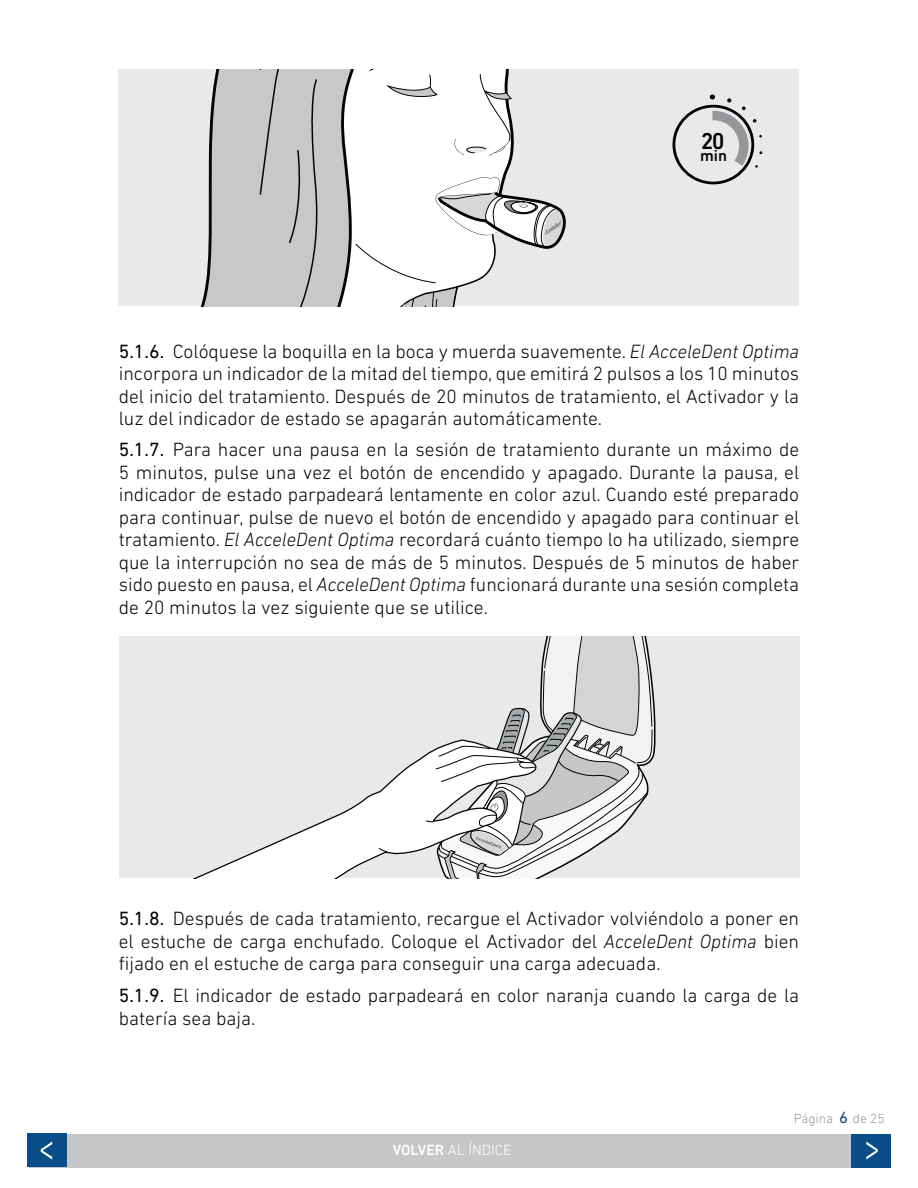
<style>
.page{position:relative;width:918px;height:1188px;background:#fff}
.page>*{position:absolute;margin:0;border:0;box-sizing:border-box;transform-origin:0 0}
.t1{font:500 23.4px "DIN Next LT Pro";color:#040503}
.t2{font:300 19.5px/22.5px "DIN Next LT Pro";color:#040503;text-align:justify}
.t3{font:16.5px "DIN Next LT Pro";color:#094d89}
.t4{font:500 16.35px "DIN Next LT Pro";color:#040503}
.t5{font:300 15px "DIN Next LT Pro";color:#fff}
.t6{font:300 13.5px "DIN Next LT Pro";color:#939698}
.s1{font-weight:400}
.s2{font-style:italic}
.s3{font-weight:500}
</style>
<div class="page">
<div style="left:29px;top:1134px;width:862px;height:33px;background:#c6c7c8"></div>
<div style="left:28px;top:1134px;width:39px;height:33px;background:#094d89"></div>
<svg style="left:41px;top:1142px;width:11px;height:18px"></svg>
<div style="left:851px;top:1134px;width:40px;height:33px;background:#094d89"></div>
<svg style="left:866px;top:1142px;width:12px;height:18px"></svg>
<div style="left:119px;top:69px;width:680px;height:237px;background:#e8e9e9"></div>
<svg style="left:200px;top:69px;width:59px;height:238px;background:#c1c3c4"></svg>
<svg style="left:259px;top:69px;width:307px;height:238px"></svg>
<svg style="left:673px;top:94px;width:89px;height:90px"></svg>
<div style="left:119px;top:636px;width:680px;height:242px;background:#e8e9e9"></div>
<svg style="left:195px;top:754px;width:231px;height:124px"></svg>
<svg style="left:426px;top:636px;width:230px;height:242px"></svg>
<svg style="left:378px;top:848px;width:10px;height:4px"></svg>
<p class="t1" style="left:701px;top:127px;width:25px">2 0</p>
<p class="t4" style="left:700px;top:146px;width:29px">min</p>
<p class="t2" style="left:119px;top:340px;width:682px"><span class="s1">5.1.6.</span> Colóquese la boquilla en la boca y muerda suavemente. <span class="s2">El AcceleDent Optima </span>incorpora un indicador de la mitad del tiempo, que emitirá 2 pulsos a los 10 minutos del inicio del tratamiento. Después de 20 minutos de tratamiento, el Activador y la luz del indicador de estado se apagarán automáticamente.</p>
<p class="t2" style="left:119px;top:438px;width:682px"><span class="s1">5.1.7.</span> Para hacer una pausa en la sesión de tratamiento durante un máximo de 5 minutos, pulse una vez el botón de encendido y apagado. Durante la pausa, el indicador de estado parpadeará lentamente en color azul. Cuando esté preparado para continuar, pulse de nuevo el botón de encendido y apagado para continuar el tratamiento. <span class="s2">El AcceleDent Optima</span> recordará cuánto tiempo lo ha utilizado, siempre que la interrupción no sea de más de 5 minutos. Después de 5 minutos de haber sido puesto en pausa, el <span class="s2">AcceleDent Optima</span> funcionará durante una sesión completa de 20 minutos la vez siguiente que se utilice.</p>
<p class="t2" style="left:119px;top:907px;width:682px"><span class="s1">5.1.8.</span> Después de cada tratamiento, recargue el Activador volviéndolo a poner en el estuche de carga enchufado. Coloque el Activador del <span class="s2">AcceleDent Optima</span> bien fijado en el estuche de carga para conseguir una carga adecuada.</p>
<p class="t2" style="left:119px;top:983px;width:682px;line-height:23.2px"><span class="s1">5.1.9.</span> El indicador de estado parpadeará en color naranja cuando la carga de la batería sea baja.</p>
<p class="t5" style="left:393px;top:1142px;width:120px"><span class="s3">VOLVER</span> AL ÍNDICE</p>
<p class="t3" style="left:839px;top:1108px;width:10px">6</p>
<p class="t6" style="left:794px;top:1111px;width:41px">Página</p>
<p class="t6" style="left:853px;top:1111px;width:33px">de 25</p>
</div>
